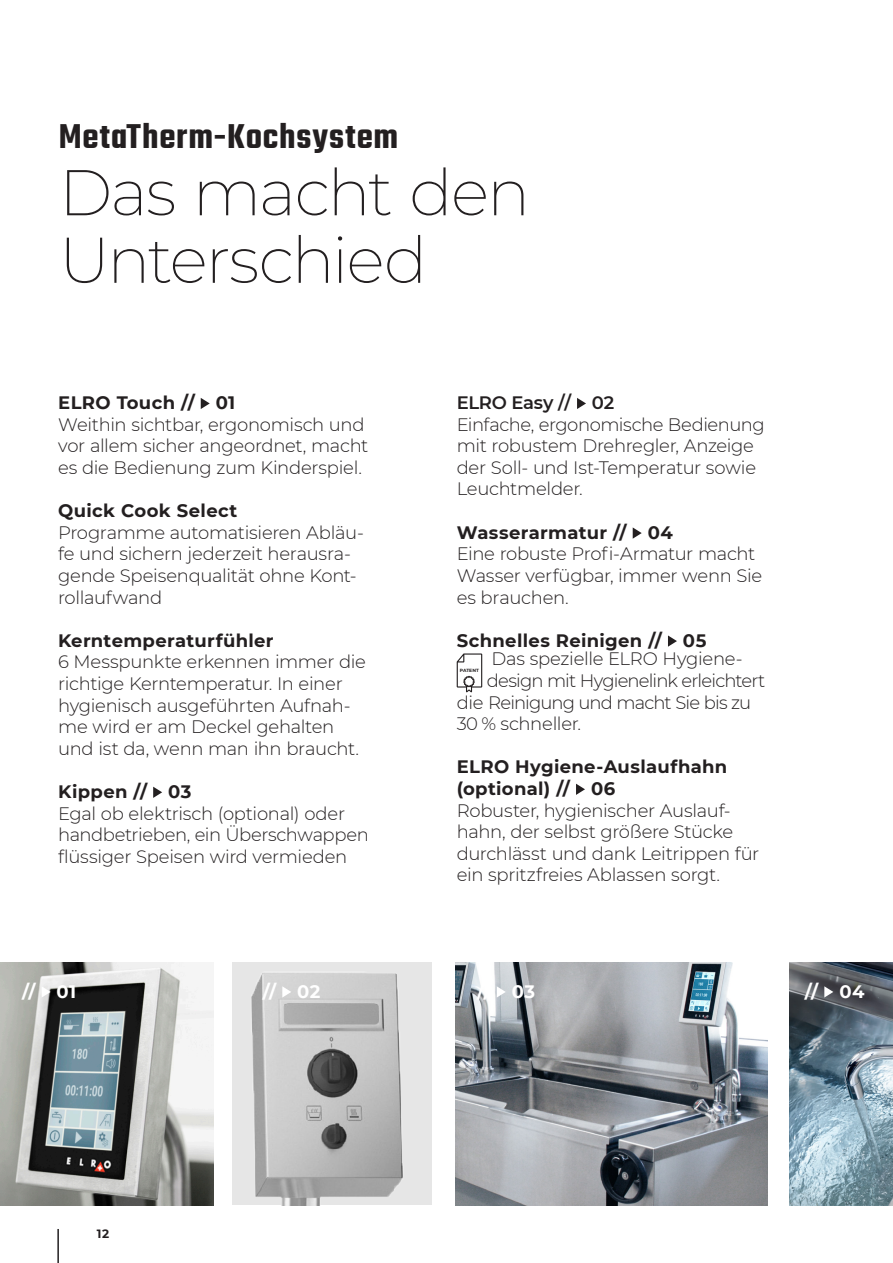
<style>
.page{position:relative;width:893px;height:1263px;background:#fff}
.page>*{position:absolute;margin:0;border:0;box-sizing:border-box;transform-origin:0 0}
.t1{font:200 64.5px/67.5px "Montserrat";letter-spacing:-.035em;color:#231f20}
.t2{font:600 37.5px "Teko";letter-spacing:.02em;color:#231f20}
.t3{font:300 18px/21.6px "Montserrat";letter-spacing:-.015em;color:#231f20}
.t4{font:700 18px/21.6px "Montserrat";letter-spacing:.02em;color:#231f20}
.t5{font:300 18px "Montserrat";letter-spacing:-.045em;color:#231f20}
.t6{font:700 18px "Montserrat";letter-spacing:.02em;color:#fff}
.t7{font:600 18px "Montserrat";letter-spacing:-.015em;color:#231f20}
.t8{font:700 12px "Montserrat";color:#231f20}
.t9{font:700 4.5px "Montserrat";letter-spacing:.02em;color:#231f20}
</style>
<div class="page">
<hr style="left:57px;top:1229px;width:2px;height:34px;background:#231f20">
<svg style="left:201px;top:398px;width:9px;height:11px"></svg>
<svg style="left:153px;top:787px;width:9px;height:11px"></svg>
<svg style="left:577px;top:398px;width:9px;height:11px"></svg>
<svg style="left:633px;top:527px;width:9px;height:12px"></svg>
<svg style="left:668px;top:635px;width:9px;height:12px"></svg>
<svg style="left:457px;top:653px;width:25px;height:39px"></svg>
<svg style="left:576px;top:784px;width:9px;height:11px"></svg>
<img style="left:455px;top:963px;width:312px;height:242px">
<img style="left:0;top:963px;width:213px;height:242px">
<img style="left:789px;top:963px;width:104px;height:242px">
<svg style="left:42px;top:986px;width:9px;height:11px"></svg>
<svg style="left:497px;top:986px;width:9px;height:11px"></svg>
<svg style="left:824px;top:986px;width:9px;height:11px"></svg>
<div style="left:233px;top:963px;width:199px;height:242px;background:#e6e6e6"></div>
<img style="left:251px;top:973px;width:152px;height:232px">
<svg style="left:282px;top:986px;width:9px;height:11px"></svg>
<h2 class="t2" style="left:59px;top:113px;width:341px">MetaTherm-Kochsystem</h2>
<h1 class="t1" style="left:59px;top:157px;width:473px">Das macht den<br>Unterschied</h1>
<p class="t4" style="left:58px;top:391px;width:179px">ELRO Touch // 01</p>
<p class="t3" style="left:58px;top:413px;width:312px">Weithin sichtbar, ergonomisch und vor allem sicher angeordnet, macht es die Bedienung zum Kinderspiel.</p>
<p class="t4" style="left:58px;top:499px;width:181px">Quick Cook Select</p>
<p class="t3" style="left:58px;top:521px;width:307px">Programme automatisieren Abläu&shy;fe und sichern jederzeit herausra&shy;gende Speisenqualität ohne Kont&shy;rollaufwand</p>
<p class="t4" style="left:58px;top:629px;width:217px">Kerntemperaturfühler</p>
<p class="t3" style="left:58px;top:650px;width:309px">6 Messpunkte erkennen immer die richtige Kerntemperatur. In einer hygienisch ausgeführten Aufnah&shy;me wird er am Deckel gehalten und ist da, wenn man ihn braucht.</p>
<p class="t4" style="left:58px;top:780px;width:135px">Kippen // 03</p>
<p class="t3" style="left:58px;top:802px;width:312px">Egal ob elektrisch (optional) oder handbetrieben, ein Überschwappen flüssiger Speisen wird vermieden</p>
<p class="t7" style="left:457px;top:390px;width:159px">ELRO Easy // 02</p>
<p class="t3" style="left:457px;top:413px;width:310px">Einfache, ergonomische Bedienung mit robustem Drehregler, Anzeige der Soll- und Ist-Temperatur sowie<br>Leuchtmelder.</p>
<p class="t4" style="left:457px;top:521px;width:218px">Wasserarmatur // 04</p>
<p class="t3" style="left:457px;top:542px;width:307px">Eine robuste Profi-Armatur macht<br>Wasser verfügbar, immer wenn Sie es brauchen.</p>
<p class="t4" style="left:457px;top:629px;width:251px">Schnelles Reinigen // 05</p>
<p class="t9" style="left:460px;top:667px;width:21px">PATENT</p>
<p class="t3" style="left:491px;top:647px;width:253px">Das spezielle ELRO Hygiene-</p>
<p class="t5" style="left:487px;top:668px;width:280px">design mit Hygienelink erleichtert</p>
<p class="t5" style="left:457px;top:690px;width:296px">die Reinigung und macht Sie bis zu</p>
<p class="t3" style="left:457px;top:712px;width:126px">30 % schneller.</p>
<p class="t4" style="left:457px;top:755px;width:272px">ELRO Hygiene-Auslaufhahn (optional) // 06</p>
<p class="t3" style="left:457px;top:799px;width:304px">Robuster, hygienischer Auslauf&shy;hahn, der selbst größere Stücke durchlässt und dank Leitrippen für ein spritzfreies Ablassen sorgt.</p>
<p class="t6" style="left:22px;top:978px;width:56px">// 01</p>
<p class="t6" style="left:263px;top:978px;width:59px">// 02</p>
<p class="t6" style="left:477px;top:978px;width:59px">// 03</p>
<p class="t6" style="left:805px;top:978px;width:61px">// 04</p>
<p class="t8" style="left:97px;top:1225px;width:14px">12</p>
</div>
